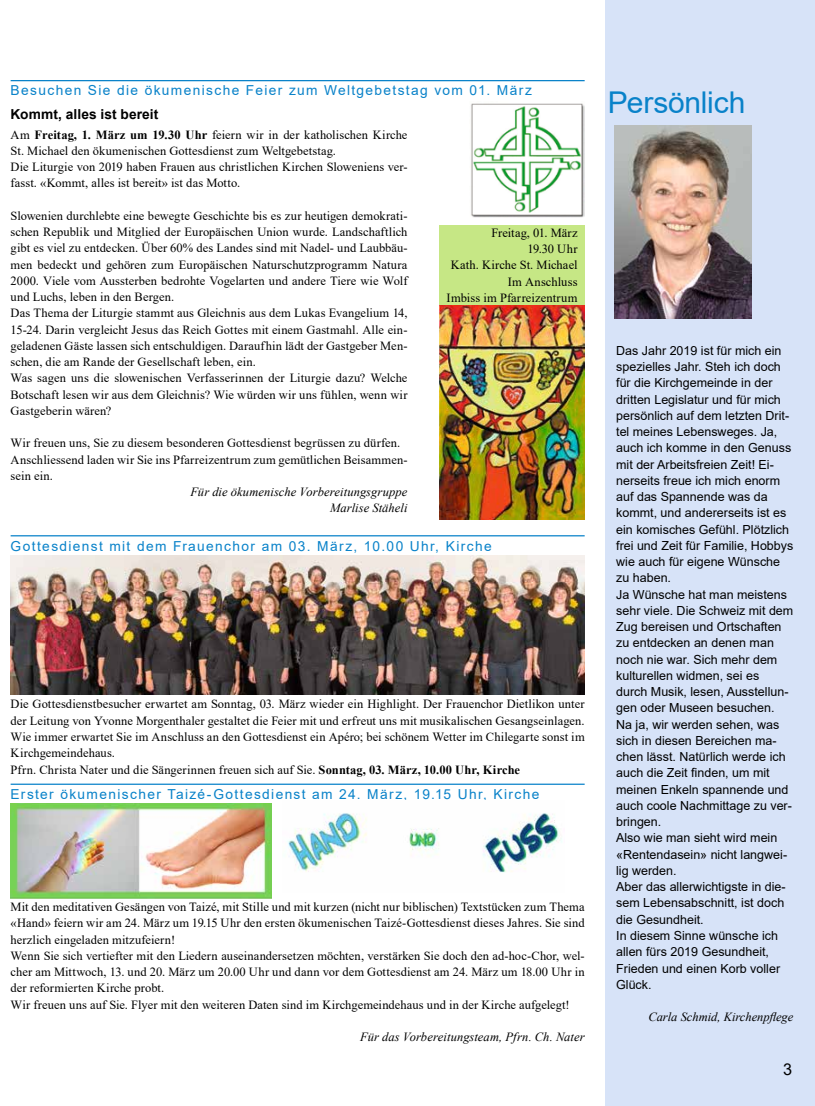
<style>
.page{position:relative;width:815px;height:1106px;background:#fff}
.page>*{position:absolute;margin:0;border:0;box-sizing:border-box;transform-origin:0 0}
.t1{font:30px "Arial";letter-spacing:-.01em;color:#0982c9}
.t2{font:16.25px "Arial";color:#000}
.t3{font:13.75px "Arial";letter-spacing:.1em;color:#0982c9}
.t4{font:700 13.75px "Arial";letter-spacing:.005em;color:#000}
.t5{font:12.5px/16.2px "Times New Roman";letter-spacing:.005em;color:#000}
.t6{font:12.5px/16.2px "Arial";color:#000}
.t7{font:italic 12.5px/16.2px "Times New Roman";color:#000;text-align:right}
.s1{font-weight:700}
</style>
<div class="page">
<div style="left:606px;top:0;width:209px;height:1106px;background:#d7e3f8"></div>
<img style="left:614px;top:126px;width:138px;height:193px">
<hr style="left:11px;top:80px;width:574px;height:1px;background:#0982c9">
<hr style="left:11px;top:535px;width:574px;height:1px;background:#0982c9">
<hr style="left:11px;top:783px;width:574px;height:2px;background:#0982c9">
<img style="left:471px;top:103px;width:114px;height:114px">
<img style="left:439px;top:305px;width:146px;height:215px">
<div style="left:439px;top:225px;width:146px;height:80px;background:#c6e785"></div>
<img style="left:11px;top:555px;width:574px;height:139px">
<img style="left:11px;top:803px;width:260px;height:95px">
<img style="left:287px;top:813px;width:275px;height:60px">
<p class="t3" style="left:11px;top:81px;width:523px">Besuchen Sie die ökumenische Feier zum Weltgebetstag vom 01. März</p>
<p class="t4" style="left:11px;top:104px;width:149px">Kommt, alles ist bereit</p>
<p class="t5" style="left:11px;top:126px;width:398px">Am <span class="s1">Freitag, 1. März um 19.30 Uhr</span> feiern wir in der katholischen Kirche St. Michael den ökumenischen Gottesdienst zum Weltgebetstag.<br>Die Liturgie von 2019 haben Frauen aus christlichen Kirchen Sloweniens ver&shy;fasst. «Kommt, alles ist bereit» ist das Motto.</p>
<p class="t5" style="left:11px;top:207px;width:398px">Slowenien durchlebte eine bewegte Geschichte bis es zur heutigen demokrati&shy;schen Republik und Mitglied der Europäischen Union wurde. Landschaftlich gibt es viel zu entdecken. Über 60% des Landes sind mit Nadel- und Laubbäu&shy;men bedeckt und gehören zum Europäischen Naturschutzprogramm Natura 2000. Viele vom Aussterben bedrohte Vogelarten und andere Tiere wie Wolf und Luchs, leben in den Bergen.<br>Das Thema der Liturgie stammt aus Gleichnis aus dem Lukas Evangelium 14, 15-24. Darin vergleicht Jesus das Reich Gottes mit einem Gastmahl. Alle ein&shy;geladenen Gäste lassen sich entschuldigen. Daraufhin lädt der Gastgeber Men&shy;schen, die am Rande der Gesellschaft leben, ein.<br>Was sagen uns die slowenischen Verfasserinnen der Liturgie dazu? Welche Botschaft lesen wir aus dem Gleichnis? Wie würden wir uns fühlen, wenn wir Gastgeberin wären?</p>
<p class="t5" style="left:11px;top:435px;width:398px">Wir freuen uns, Sie zu diesem besonderen Gottesdienst begrüssen zu dürfen.<br>Anschliessend laden wir Sie ins Pfarreizentrum zum gemütlichen Beisammen&shy;sein ein.</p>
<p class="t7" style="left:190px;top:483px;width:219px">Für die ökumenische Vorbereitungsgruppe<br>Marlise Stäheli</p>
<p class="t5" style="left:447px;top:224px;width:132px;text-align:right">Freitag, 01. März<br>19.30 Uhr<br>Kath. Kirche St. Michael<br>Im Anschluss<br>Imbiss im Pfarreizentrum</p>
<p class="t3" style="left:11px;top:536px;width:483px">Gottesdienst mit dem Frauenchor am 03. März, 10.00 Uhr, Kirche</p>
<p class="t5" style="left:11px;top:695px;width:576px">Die Gottesdienstbesucher erwartet am Sonntag, 03. März wieder ein Highlight. Der Frauenchor Dietlikon unter der Leitung von Yvonne Morgenthaler gestaltet die Feier mit und erfreut uns mit musikalischen Gesangseinlagen.<br>Wie immer erwartet Sie im Anschluss an den Gottesdienst ein Apéro; bei schönem Wetter im Chilegarte sonst im Kirchgemeindehaus.<br>Pfrn. Christa Nater und die Sängerinnen freuen sich auf Sie. <span class="s1">Sonntag, 03. März, 10.00 Uhr, Kirche</span></p>
<p class="t3" style="left:11px;top:784px;width:530px">Erster ökumenischer Taizé-Gottesdienst am 24. März, 19.15 Uhr, Kirche</p>
<p class="t5" style="left:11px;top:898px;width:576px">Mit den meditativen Gesängen von Taizé, mit Stille und mit kurzen (nicht nur biblischen) Textstücken zum Thema «Hand» feiern wir am 24. März um 19.15 Uhr den ersten ökumenischen Taizé-Gottesdienst dieses Jahres. Sie sind herzlich eingeladen mitzufeiern!<br>Wenn Sie sich vertiefter mit den Liedern auseinandersetzen möchten, verstärken Sie doch den ad-hoc-Chor, wel&shy;cher am Mittwoch, 13. und 20. März um 20.00 Uhr und dann vor dem Gottesdienst am 24. März um 18.00 Uhr in der reformierten Kirche probt.<br>Wir freuen uns auf Sie. Flyer mit den weiteren Daten sind im Kirchgemeindehaus und in der Kirche aufgelegt!</p>
<p class="t7" style="left:360px;top:1028px;width:226px">Für das Vorbereitungsteam, Pfrn. Ch. Nater</p>
<h1 class="t1" style="left:608px;top:81px;width:139px">Persönlich</h1>
<p class="t6" style="left:616px;top:342px;width:179px">Das Jahr 2019 ist für mich ein spezielles Jahr. Steh ich doch für die Kirchgemeinde in der dritten Legislatur und für mich persönlich auf dem letzten Drit&shy;tel meines Lebensweges. Ja, auch ich komme in den Genuss mit der Arbeitsfreien Zeit! Ei&shy;nerseits freue ich mich enorm auf das Spannende was da kommt, und andererseits ist es ein komisches Gefühl. Plötzlich frei und Zeit für Familie, Hobbys wie auch für eigene Wünsche zu haben.<br>Ja Wünsche hat man meistens sehr viele. Die Schweiz mit dem<br>Zug bereisen und Ortschaften zu entdecken an denen man noch nie war. Sich mehr dem kulturellen widmen, sei es durch Musik, lesen, Ausstellun&shy;gen oder Museen besuchen.<br>Na ja, wir werden sehen, was sich in diesen Bereichen ma&shy;chen lässt. Natürlich werde ich auch die Zeit finden, um mit meinen Enkeln spannende und auch coole Nachmittage zu ver&shy;bringen.<br>Also wie man sieht wird mein «Rentendasein» nicht langwei&shy;lig werden.<br>Aber das allerwichtigste in die&shy;sem Lebensabschnitt, ist doch die Gesundheit.<br>In diesem Sinne wünsche ich allen fürs 2019 Gesundheit,<br>Frieden und einen Korb voller<br>Glück.</p>
<p class="t7" style="left:648px;top:1008px;width:147px">Carla Schmid, Kirchenpflege</p>
<h2 class="t2" style="left:783px;top:1057px;width:11px">3</h2>
</div>
